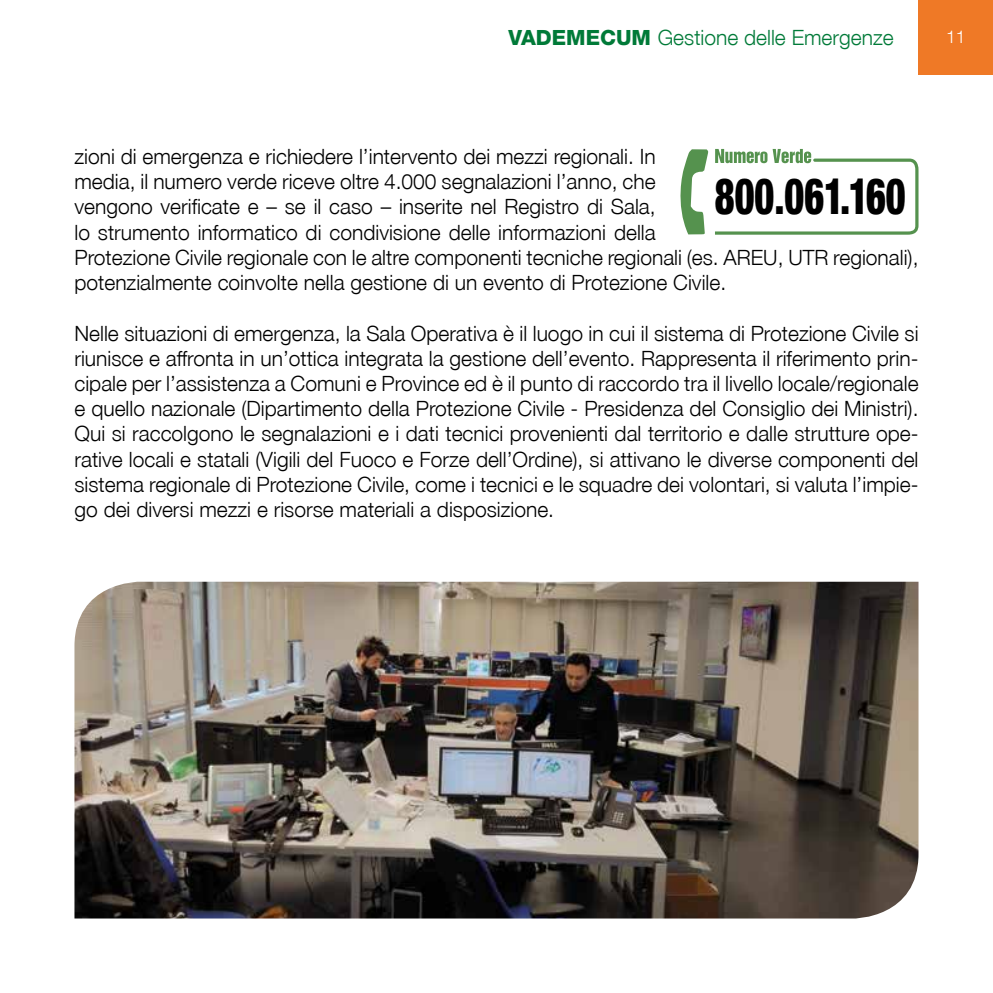
<style>
.page{position:relative;width:993px;height:993px;background:#fff}
.page>*{position:absolute;margin:0;border:0;box-sizing:border-box;transform-origin:0 0}
.t1{font:900 condensed 50.05px "Helvetica Neue LT Std";color:#000;scale:.76 1}
.t2{font:300 21px/25.2px "Helvetica Neue LT Std";color:#000}
.t3{font:300 21px "Helvetica Neue LT Std";color:#007a38}
.t4{font:300 17.5px "Helvetica Neue LT Std";color:#fff}
.s1{font-weight:800}
.s2{font-size:39.2px}
</style>
<div class="page">
<div style="left:918px;top:0;width:74px;height:74px;background:#ef7926"></div>
<img style="left:74px;top:581px;width:844px;height:337px">
<svg style="left:680px;top:149px;width:27px;height:85px"></svg>
<svg style="left:715px;top:149px;width:203px;height:85px"></svg>
<p class="t3" style="left:508px;top:24px;width:386px"><span class="s1">VADEMECUM</span> Gestione delle Emergenze</p>
<p class="t4" style="left:945px;top:27px;width:21px">11</p>
<p class="t2" style="left:74px;top:143px;width:845px">zioni di emergenza e richiedere l’intervento dei mezzi regionali. In<br>media, il numero verde riceve oltre 4.000 segnalazioni l’anno, che<br>vengono verificate e – se il caso – inserite nel Registro di Sala,<br>lo strumento informatico di condivisione delle informazioni della<br>Protezione Civile regionale con le altre componenti tecniche regionali (es. AREU, UTR regionali), potenzialmente coinvolte nella gestione di un evento di Protezione Civile.</p>
<p class="t2" style="left:74px;top:320px;width:845px;text-align:justify">Nelle situazioni di emergenza, la Sala Operativa è il luogo in cui il sistema di Protezione Civile si riunisce e affronta in un’ottica integrata la gestione dell’evento. Rappresenta il riferimento prin&shy;cipale per l’assistenza a Comuni e Province ed è il punto di raccordo tra il livello locale/regionale e quello nazionale (Dipartimento della Protezione Civile - Presidenza del Consiglio dei Ministri).<br>Qui si raccolgono le segnalazioni e i dati tecnici provenienti dal territorio e dalle strutture ope&shy;rative locali e statali (Vigili del Fuoco e Forze dell’Ordine), si attivano le diverse componenti del sistema regionale di Protezione Civile, come i tecnici e le squadre dei volontari, si valuta l’impie&shy;go dei diversi mezzi e risorse materiali a disposizione.</p>
<h1 class="t1" style="left:714px;top:165px;width:252px">800<span class="s2">.</span>061<span class="s2">.</span>160</h1>
</div>
